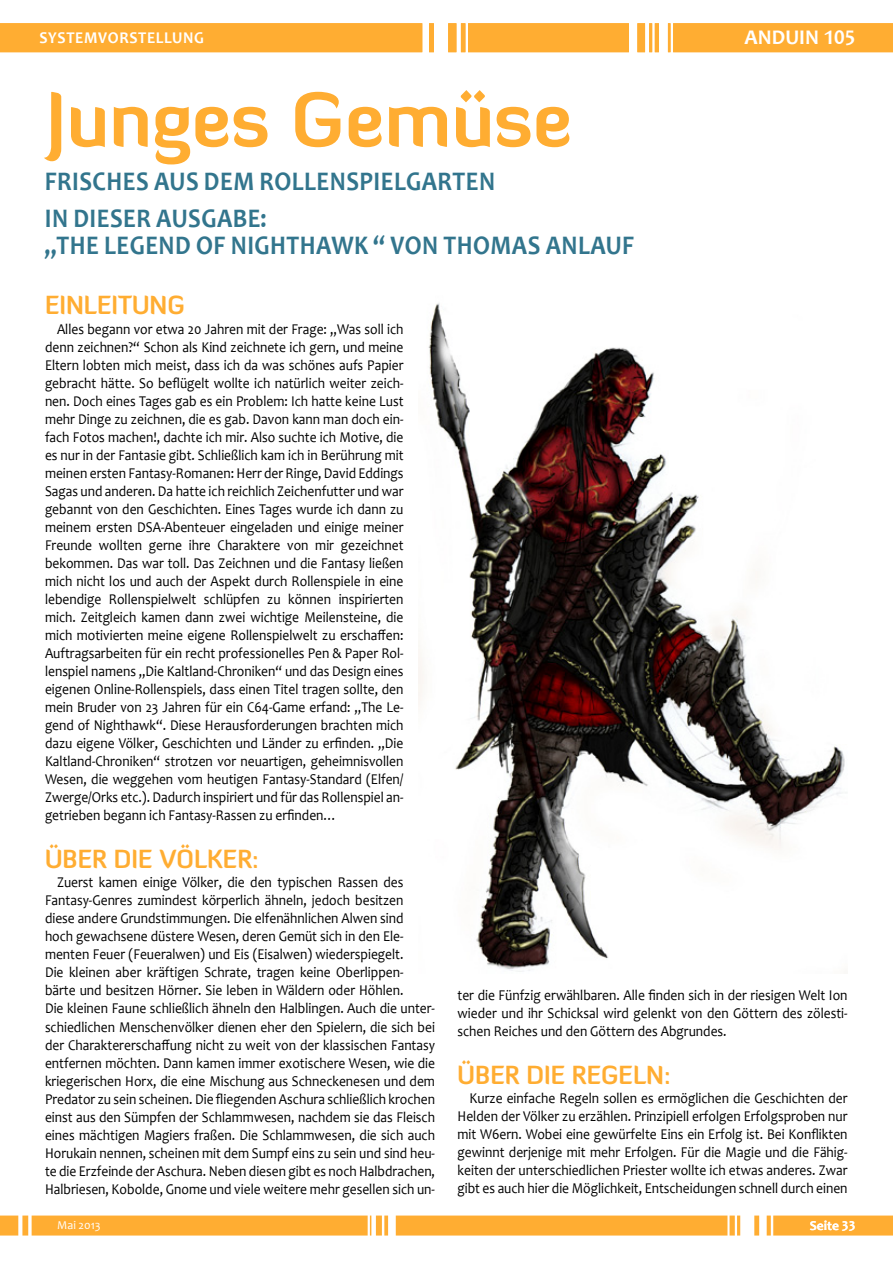
<style>
.page{position:relative;width:893px;height:1263px;background:#fff}
.page>*{position:absolute;margin:0;border:0;box-sizing:border-box;transform-origin:0 0}
.t1{font:700 75px "Diavlo";color:#ffad32}
.t2{font:700 27px "Candara";letter-spacing:.02em;color:#32758d;scale:.9 1}
.t3{font:700 25.5px "Diavlo";color:#ffad32;scale:.95 1}
.t4{font:700 21px "Candara";color:#fff}
.t5{font:700 16.5px "Candara";letter-spacing:.04em;color:#fff;scale:.95 1}
.t6{font:15px/18px "Candara";color:#000;text-align:justify;scale:.9 1}
.t7{font:700 13.5px "Candara";color:#fff}
.t8{font:12px "Candara";color:#fff}
</style>
<div class="page">
<svg style="left:0;top:1215px;width:893px;height:20px;background:#ffb343"></svg>
<svg style="left:0;top:23px;width:893px;height:29px;background:#ffb13e"></svg>
<img style="left:419px;top:303px;width:426px;height:669px">
<h3 class="t4" style="left:845px;top:25px;width:12px">6</h3>
<p class="t5" style="left:39px;top:28px;width:175px">SYSTEMVORSTELLUNG</p>
<h3 class="t4" style="left:745px;top:25px;width:112px">ANDUIN 105</h3>
<h1 class="t1" style="left:44px;top:73px;width:530px">JUNGES GEMÜSE</h1>
<h2 class="t2" style="left:45px;top:165px;width:29px">FRISCHES</h2>
<h2 class="t2" style="left:154px;top:165px;width:18px">AUS</h2>
<h2 class="t2" style="left:204px;top:165px;width:19px">DEM</h2>
<h2 class="t2" style="left:260px;top:165px;width:52px">ROLLENSPIELGARTEN</h2>
<h2 class="t2" style="left:45px;top:202px;width:74px">IN DIESER</h2>
<h2 class="t2" style="left:156px;top:202px;width:35px">AUSGABE</h2>
<h2 class="t2" style="left:261px;top:202px;width:8px">:</h2>
<h2 class="t2" style="left:44px;top:229px;width:98px">„THE LEGEND</h2>
<h2 class="t2" style="left:196px;top:229px;width:85px">OF NIGHTHAW</h2>
<h2 class="t2" style="left:354px;top:229px;width:171px">K “ VON THOMAS</h2>
<h2 class="t2" style="left:546px;top:229px;width:35px">ANLAUF</h2>
<h3 class="t3" style="left:45px;top:289px;width:15px">EINL</h3>
<h3 class="t3" style="left:97px;top:289px;width:31px">EITUN</h3>
<h3 class="t3" style="left:167px;top:289px;width:20px">G</h3>
<p class="t6" style="left:45px;top:320px;width:400px;text-indent:12px">Alles begann vor etwa 20 Jahren mit der Frage: „Was soll ich denn zeichnen?“ Schon als Kind zeichnete ich gern, und meine Eltern lobten mich meist, dass ich da was schönes aufs Papier gebracht hätte. So beflügelt wollte ich natürlich weiter zeich&shy;nen. Doch eines Tages gab es ein Problem: Ich hatte keine Lust mehr Dinge zu zeichnen, die es gab. Davon kann man doch ein&shy;fach Fotos machen!, dachte ich mir. Also suchte ich Motive, die es nur in der Fantasie gibt. Schließlich kam ich in Berührung mit meinen ersten Fantasy-Romanen: Herr der Ringe, David Eddings Sagas und anderen. Da hatte ich reichlich Zeichenfutter und war gebannt von den Geschichten. Eines Tages wurde ich dann zu meinem ersten DSA-Abenteuer eingeladen und einige meiner Freunde wollten gerne ihre Charaktere von mir gezeichnet bekommen. Das war toll. Das Zeichnen und die Fantasy ließen mich nicht los und auch der Aspekt durch Rollenspiele in eine lebendige Rollenspielwelt schlüpfen zu können inspirierten mich. Zeitgleich kamen dann zwei wichtige Meilensteine, die mich motivierten meine eigene Rollenspielwelt zu erschaffen:<br>Auftragsarbeiten für ein recht professionelles Pen &amp; Paper Rol&shy;lenspiel namens „Die Kaltland-Chroniken“ und das Design eines eigenen Online-Rollenspiels, dass einen Titel tragen sollte, den mein Bruder von 23 Jahren für ein C64-Game erfand: „The Le&shy;gend of Nighthawk“. Diese Herausforderungen brachten mich dazu eigene Völker, Geschichten und Länder zu erfinden. „Die Kaltland-Chroniken“ strotzen vor neuartigen, geheimnisvollen Wesen, die weggehen vom heutigen Fantasy-Standard (Elfen/ Zwerge/Orks etc.). Dadurch inspiriert und für das Rollenspiel an&shy;getrieben begann ich Fantasy-Rassen zu erfinden…</p>
<h3 class="t3" style="left:45px;top:843px;width:226px">ÜBER DI E VÖLKER:</h3>
<p class="t6" style="left:45px;top:874px;width:435px;text-align:left;text-indent:12px">Zuerst kamen einige Völker, die den typischen Rassen des Fantasy-Genres zumindest körperlich ähneln, jedoch besitzen diese andere Grundstimmungen. Die elfenähnlichen Alwen sind hoch gewachsene düstere Wesen, deren Gemüt sich in den Ele&shy;menten Feuer (Feueralwen) und Eis (Eisalwen) wiederspiegelt.<br>Die kleinen aber kräftigen Schrate, tragen keine Oberlippen&shy;bärte und besitzen Hörner. Sie leben in Wäldern oder Höhlen.<br>Die kleinen Faune schließlich ähneln den Halblingen. Auch die unter&shy;schiedlichen Menschenvölker dienen eher den Spielern, die sich bei der Charaktererschaffung nicht zu weit von der klassischen Fantasy entfernen möchten. Dann kamen immer exotischere Wesen, wie die kriegerischen Horx, die eine Mischung aus Schneckenesen und dem Predator zu sein scheinen. Die fliegenden Aschura schließlich krochen einst aus den Sümpfen der Schlammwesen, nachdem sie das Fleisch eines mächtigen Magiers fraßen. Die Schlammwesen, die sich auch Horukain nennen, scheinen mit dem Sumpf eins zu sein und sind heu&shy;te die Erzfeinde der Aschura. Neben diesen gibt es noch Halbdrachen, Halbriesen, Kobolde, Gnome und viele weitere mehr gesellen sich un-</p>
<p class="t8" style="left:57px;top:1218px;width:45px">Mai 2013</p>
<p class="t6" style="left:458px;top:986px;width:435px">ter die Fünfzig erwählbaren. Alle finden sich in der riesigen Welt Ion wieder und ihr Schicksal wird gelenkt von den Göttern des zölesti&shy;schen Reiches und den Göttern des Abgrundes.</p>
<h3 class="t3" style="left:458px;top:1058px;width:225px">ÜBER DIE REGELN:</h3>
<p class="t6" style="left:457px;top:1089px;width:435px;text-indent:12px">Kurze einfache Regeln sollen es ermöglichen die Geschichten der Helden der Völker zu erzählen. Prinzipiell erfolgen Erfolgsproben nur mit W6ern. Wobei eine gewürfelte Eins ein Erfolg ist. Bei Konflikten gewinnt derjenige mit mehr Erfolgen. Für die Magie und die Fähig&shy;keiten der unterschiedlichen Priester wollte ich etwas anderes. Zwar gibt es auch hier die Möglichkeit, Entscheidungen schnell durch einen</p>
<p class="t7" style="left:810px;top:1217px;width:47px">SEITE 33</p>
</div>
